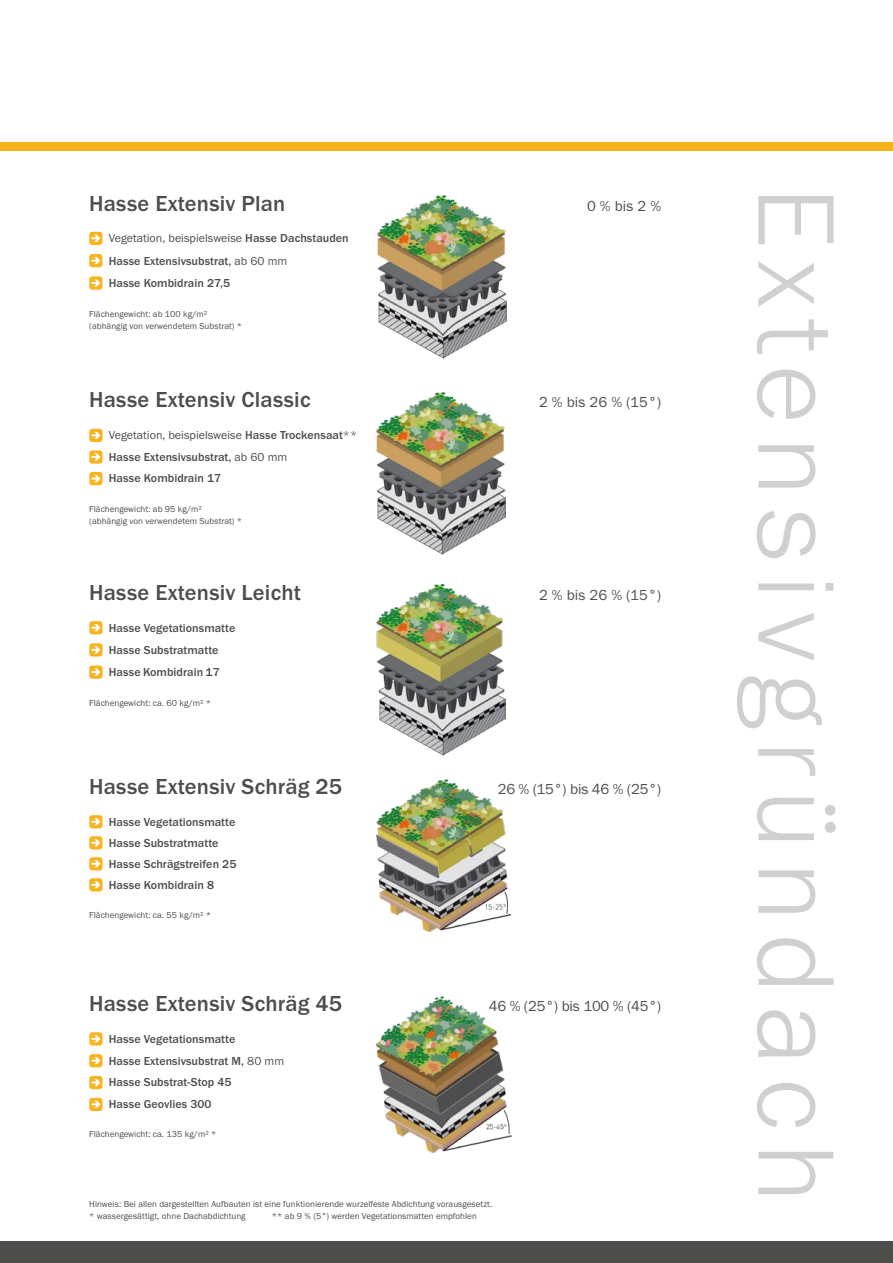
<style>
.page{position:relative;width:893px;height:1263px;background:#fff}
.page>*{position:absolute;margin:0;border:0;box-sizing:border-box;transform-origin:0 0}
.t1{font:300 112.5px "Franklin Gothic URW";letter-spacing:.115em;color:#d0d0d0}
.t2{font:500 22.5px "Franklin Gothic URW";letter-spacing:.01em;color:#4d4d4c}
.t3{font:15px "Franklin Gothic URW Boo";letter-spacing:-.01em;color:#4d4d4c}
.t4{font:500 12px "Franklin Gothic URW";letter-spacing:.005em;color:#4d4d4c}
.t5{font:12px "Franklin Gothic URW Boo";letter-spacing:.005em;color:#4d4d4c}
.t6{font:9px/12px "Franklin Gothic URW Boo";letter-spacing:.005em;color:#4d4d4c}
.s1{font-family:"Franklin Gothic URW";font-weight:500}
.s2{font-family:"Franklin Gothic URW Boo";font-weight:400}
.s3{font-family:"Franklin Gothic URW";font-weight:300}
</style>
<div class="page">
<div style="left:0;top:142px;width:893px;height:8px;background:#fab31e"></div>
<div style="left:0;top:1242px;width:893px;height:21px;background:#4d4d4c"></div>
<div style="left:89px;top:276px;width:13px;height:14px;background:#fab31e;border-radius:3px"></div>
<svg style="left:91px;top:279px;width:9px;height:8px"></svg>
<div style="left:89px;top:472px;width:14px;height:13px;background:#fab31e;border-radius:3px"></div>
<svg style="left:92px;top:475px;width:8px;height:7px"></svg>
<div style="left:89px;top:878px;width:14px;height:13px;background:#fab31e;border-radius:3px"></div>
<svg style="left:92px;top:881px;width:8px;height:7px"></svg>
<div style="left:89px;top:665px;width:14px;height:14px;background:#fab31e;border-radius:3px"></div>
<svg style="left:92px;top:668px;width:8px;height:8px"></svg>
<div style="left:89px;top:1098px;width:14px;height:13px;background:#fab31e;border-radius:3px"></div>
<svg style="left:92px;top:1101px;width:8px;height:7px"></svg>
<div style="left:89px;top:232px;width:13px;height:13px;background:#fab31e;border-radius:3px"></div>
<svg style="left:91px;top:235px;width:9px;height:7px"></svg>
<div style="left:89px;top:450px;width:14px;height:14px;background:#fab31e;border-radius:3px"></div>
<svg style="left:92px;top:453px;width:8px;height:8px"></svg>
<div style="left:89px;top:857px;width:14px;height:13px;background:#fab31e;border-radius:3px"></div>
<svg style="left:92px;top:860px;width:8px;height:7px"></svg>
<div style="left:89px;top:1076px;width:14px;height:13px;background:#fab31e;border-radius:3px"></div>
<svg style="left:92px;top:1079px;width:8px;height:7px"></svg>
<div style="left:89px;top:836px;width:14px;height:13px;background:#fab31e;border-radius:3px"></div>
<svg style="left:92px;top:839px;width:8px;height:7px"></svg>
<div style="left:89px;top:643px;width:14px;height:13px;background:#fab31e;border-radius:3px"></div>
<svg style="left:92px;top:646px;width:8px;height:7px"></svg>
<div style="left:89px;top:1054px;width:14px;height:13px;background:#fab31e;border-radius:3px"></div>
<svg style="left:92px;top:1057px;width:8px;height:7px"></svg>
<div style="left:89px;top:254px;width:13px;height:13px;background:#fab31e;border-radius:3px"></div>
<svg style="left:91px;top:257px;width:9px;height:7px"></svg>
<div style="left:89px;top:429px;width:14px;height:13px;background:#fab31e;border-radius:3px"></div>
<svg style="left:92px;top:432px;width:8px;height:7px"></svg>
<div style="left:89px;top:815px;width:14px;height:13px;background:#fab31e;border-radius:3px"></div>
<svg style="left:92px;top:818px;width:8px;height:7px"></svg>
<div style="left:89px;top:621px;width:14px;height:13px;background:#fab31e;border-radius:3px"></div>
<svg style="left:92px;top:624px;width:8px;height:7px"></svg>
<div style="left:89px;top:1032px;width:14px;height:13px;background:#fab31e;border-radius:3px"></div>
<svg style="left:92px;top:1035px;width:8px;height:7px"></svg>
<img style="left:377px;top:196px;width:130px;height:162px">
<img style="left:376px;top:392px;width:130px;height:163px">
<img style="left:376px;top:585px;width:130px;height:170px">
<img style="left:376px;top:779px;width:135px;height:152px">
<img style="left:376px;top:996px;width:137px;height:156px">
<h2 class="t2" style="left:89px;top:189px;width:198px">Hasse Extensiv Plan</h2>
<h3 class="t3" style="left:587px;top:196px;width:76px">0 % bis 2 %</h3>
<h1 class="t1" style="left:866px;top:186px;width:1017px;rotate:90deg">Extensivgründach</h1>
<h3 class="t5" style="left:109px;top:231px;width:241px">Vegetation, beispielsweise <span class="s1">Hasse Dachstauden</span></h3>
<h3 class="t4" style="left:109px;top:253px;width:180px">Hasse Extensivsubstrat, <span class="s2">ab 60 mm</span></h3>
<h3 class="t4" style="left:109px;top:275px;width:123px">Hasse Kombidrain 27,5</h3>
<p class="t6" style="left:89px;top:307px;width:154px">Flächengewicht: ab 100 kg/m² (abhängig von verwendetem Substrat) *</p>
<h2 class="t2" style="left:89px;top:386px;width:223px">Hasse Extensiv Classic</h2>
<h3 class="t3" style="left:539px;top:393px;width:124px">2 % bis 26 % (15°)</h3>
<h3 class="t5" style="left:109px;top:428px;width:250px">Vegetation, beispielsweise <span class="s1">Hasse Trockensaat</span><span class="s3">**</span></h3>
<h3 class="t4" style="left:109px;top:449px;width:180px">Hasse Extensivsubstrat, <span class="s2">ab 60 mm</span></h3>
<h3 class="t4" style="left:109px;top:471px;width:114px">Hasse Kombidrain 17</h3>
<p class="t6" style="left:89px;top:502px;width:154px">Flächengewicht: ab 95 kg/m²<br>(abhängig von verwendetem Substrat) *</p>
<h2 class="t2" style="left:89px;top:578px;width:213px">Hasse Extensiv Leicht</h2>
<h3 class="t3" style="left:539px;top:585px;width:124px">2 % bis 26 % (15°)</h3>
<h3 class="t4" style="left:109px;top:620px;width:128px">Hasse Vegetationsmatte</h3>
<h3 class="t4" style="left:109px;top:642px;width:111px">Hasse Substratmatte</h3>
<h3 class="t4" style="left:109px;top:664px;width:112px">Hasse Kombidrain 17</h3>
<p class="t6" style="left:89px;top:697px;width:123px">Flächengewicht: ca. 60 kg/m² *</p>
<h2 class="t2" style="left:89px;top:773px;width:254px">Hasse Extensiv Schräg 25</h2>
<h3 class="t3" style="left:498px;top:780px;width:165px">26 % (15°) bis 46 % (25°)</h3>
<h3 class="t4" style="left:109px;top:814px;width:128px">Hasse Vegetationsmatte</h3>
<h3 class="t4" style="left:109px;top:835px;width:111px">Hasse Substratmatte</h3>
<h3 class="t4" style="left:109px;top:856px;width:129px">Hasse Schrägstreifen 25</h3>
<h3 class="t4" style="left:109px;top:877px;width:107px">Hasse Kombidrain 8</h3>
<p class="t6" style="left:89px;top:909px;width:123px">Flächengewicht: ca. 55 kg/m² *</p>
<h2 class="t2" style="left:89px;top:990px;width:254px">Hasse Extensiv Schräg 45</h2>
<h3 class="t3" style="left:489px;top:997px;width:174px">46 % (25°) bis 100 % (45°)</h3>
<h3 class="t4" style="left:109px;top:1031px;width:128px">Hasse Vegetationsmatte</h3>
<h3 class="t4" style="left:109px;top:1053px;width:177px">Hasse Extensivsubstrat M, <span class="s2">80 mm</span></h3>
<h3 class="t4" style="left:109px;top:1075px;width:124px">Hasse Substrat-Stop 45</h3>
<h3 class="t4" style="left:109px;top:1097px;width:104px">Hasse Geovlies 300</h3>
<p class="t6" style="left:89px;top:1128px;width:129px">Flächengewicht: ca. 135 kg/m² *</p>
<p class="t6" style="left:89px;top:1198px;width:404px">Hinweis: Bei allen dargestellten Aufbauten ist eine funktionierende wurzelfeste Abdichtung vorausgesetzt. * wassergesättigt, ohne Dachabdichtung</p>
<p class="t6" style="left:272px;top:1210px;width:206px">** ab 9 % (5°) werden Vegetationsmatten empfohlen</p>
</div>
